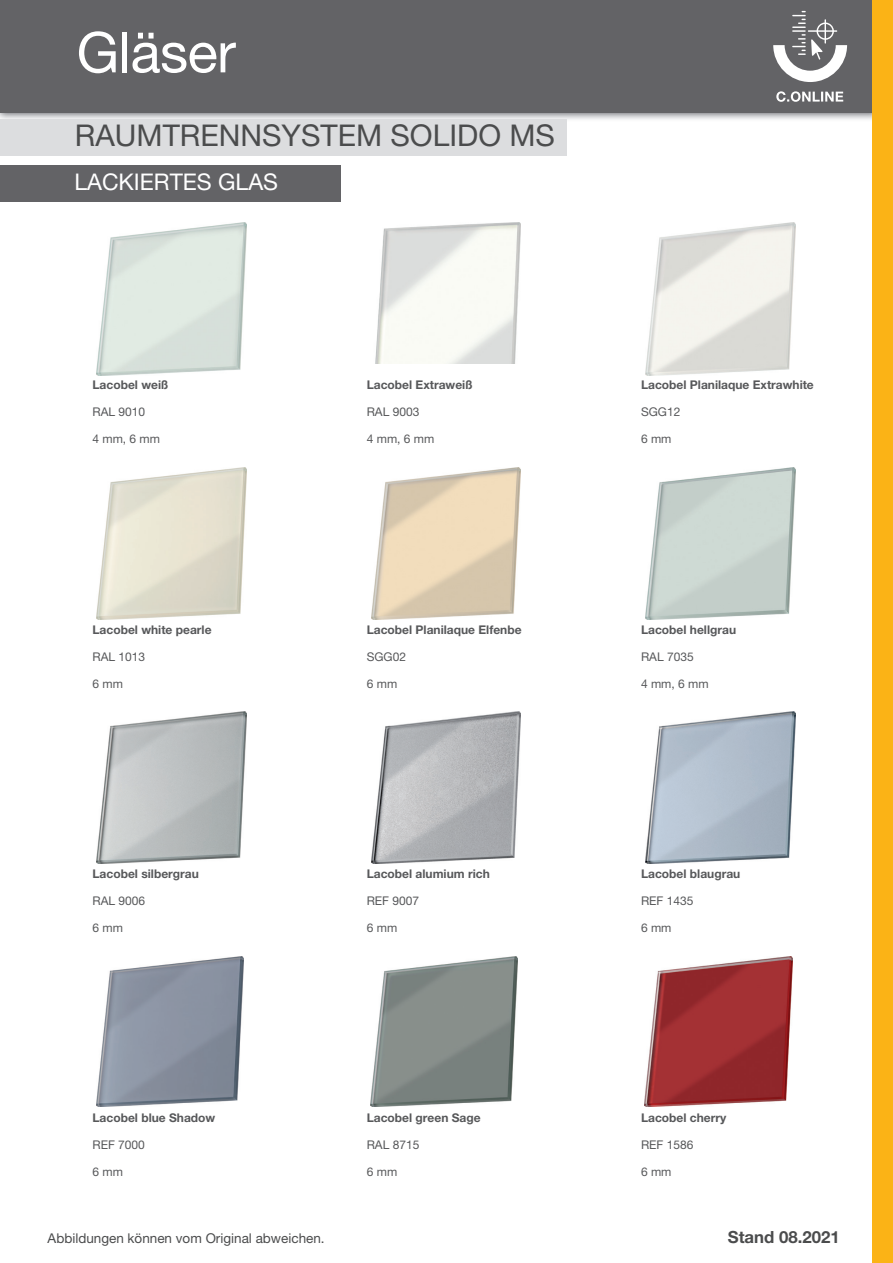
<style>
.page{position:relative;width:893px;height:1263px;background:#fff}
.page>*{position:absolute;margin:0;border:0;box-sizing:border-box;transform-origin:0 0}
.t1{font:56.1px "Helvetica Neue LT Pro";letter-spacing:-.01em;color:#fff}
.t2{font:30px "Helvetica Neue LT Pro";color:#4b4c4d}
.t3{font:22.95px "Helvetica Neue LT Pro";color:#fff}
.t4{font:700 16.8px "Helvetica Neue LT Pro";color:#4b4c4d}
.t5{font:13.5px "Helvetica Neue LT Pro";color:#4b4c4d}
.t6{font:700 12px "Helvetica Neue LT Pro";color:#57585a}
.t7{font:12px "Helvetica Neue LT Pro";color:#57585a}
</style>
<div class="page">
<div style="left:0;top:165px;width:340px;height:37px;background:#636366"></div>
<div style="left:0;top:0;width:873px;height:113px;background:#636366"></div>
<svg style="left:773px;top:11px;width:74px;height:91px"></svg>
<div style="left:872px;top:0;width:21px;height:1263px;background:#fbb316"></div>
<img style="left:97px;top:222px;width:150px;height:153px">
<img style="left:97px;top:467px;width:150px;height:152px">
<img style="left:97px;top:711px;width:150px;height:153px">
<img style="left:375px;top:222px;width:146px;height:142px">
<img style="left:371px;top:467px;width:150px;height:152px">
<img style="left:371px;top:711px;width:150px;height:153px">
<img style="left:645px;top:222px;width:150px;height:153px">
<img style="left:645px;top:467px;width:150px;height:152px">
<img style="left:645px;top:711px;width:150px;height:152px">
<img style="left:96px;top:957px;width:148px;height:149px">
<img style="left:371px;top:957px;width:147px;height:149px">
<img style="left:645px;top:957px;width:147px;height:149px">
<div style="left:0;top:120px;width:567px;height:36px;background:#dcdddf"></div>
<h1 class="t1" style="left:77px;top:19px;width:161px">Gläser</h1>
<h2 class="t2" style="left:75px;top:118px;width:482px">RAUMTRENNSYSTEM SOLIDO MS</h2>
<h3 class="t3" style="left:74px;top:168px;width:205px">LACKIERTES GLAS</h3>
<p class="t6" style="left:92px;top:377px;width:77px">Lacobel weiß</p>
<p class="t7" style="left:92px;top:405px;width:54px">RAL 9010</p>
<p class="t7" style="left:92px;top:432px;width:69px">4 mm, 6 mm</p>
<p class="t6" style="left:92px;top:622px;width:121px">Lacobel white pearle</p>
<p class="t7" style="left:92px;top:649px;width:54px">RAL 1013</p>
<p class="t7" style="left:92px;top:676px;width:32px">6 mm</p>
<p class="t6" style="left:92px;top:866px;width:108px">Lacobel silbergrau</p>
<p class="t7" style="left:92px;top:893px;width:54px">RAL 9006</p>
<p class="t7" style="left:92px;top:920px;width:32px">6 mm</p>
<p class="t6" style="left:92px;top:1110px;width:124px">Lacobel blue Shadow</p>
<p class="t7" style="left:92px;top:1138px;width:54px">REF 7000</p>
<p class="t7" style="left:92px;top:1165px;width:32px">6 mm</p>
<p class="t6" style="left:367px;top:377px;width:107px">Lacobel Extraweiß</p>
<p class="t7" style="left:367px;top:405px;width:54px">RAL 9003</p>
<p class="t7" style="left:367px;top:432px;width:69px">4 mm, 6 mm</p>
<p class="t6" style="left:367px;top:622px;width:156px">Lacobel Planilaque Elfenbe</p>
<p class="t7" style="left:367px;top:649px;width:41px">SGG02</p>
<p class="t7" style="left:367px;top:676px;width:32px">6 mm</p>
<p class="t6" style="left:367px;top:866px;width:125px">Lacobel alumium rich</p>
<p class="t7" style="left:367px;top:893px;width:54px">REF 9007</p>
<p class="t7" style="left:367px;top:920px;width:32px">6 mm</p>
<p class="t6" style="left:367px;top:1110px;width:115px">Lacobel green Sage</p>
<p class="t7" style="left:367px;top:1138px;width:54px">RAL 8715</p>
<p class="t7" style="left:367px;top:1165px;width:32px">6 mm</p>
<p class="t6" style="left:641px;top:377px;width:174px">Lacobel Planilaque Extrawhite</p>
<p class="t7" style="left:641px;top:405px;width:41px">SGG12</p>
<p class="t7" style="left:641px;top:432px;width:32px">6 mm</p>
<p class="t6" style="left:641px;top:622px;width:97px">Lacobel hellgrau</p>
<p class="t7" style="left:641px;top:649px;width:54px">RAL 7035</p>
<p class="t7" style="left:641px;top:676px;width:69px">4 mm, 6 mm</p>
<p class="t6" style="left:641px;top:866px;width:101px">Lacobel blaugrau</p>
<p class="t7" style="left:641px;top:893px;width:54px">REF 1435</p>
<p class="t7" style="left:641px;top:920px;width:32px">6 mm</p>
<p class="t6" style="left:641px;top:1110px;width:87px">Lacobel cherry</p>
<p class="t7" style="left:641px;top:1138px;width:54px">REF 1586</p>
<p class="t7" style="left:641px;top:1165px;width:32px">6 mm</p>
<p class="t5" style="left:48px;top:1230px;width:279px">Abbildungen können vom Original abweichen.</p>
<h3 class="t4" style="left:728px;top:1226px;width:113px">Stand 08.2021</h3>
</div>
